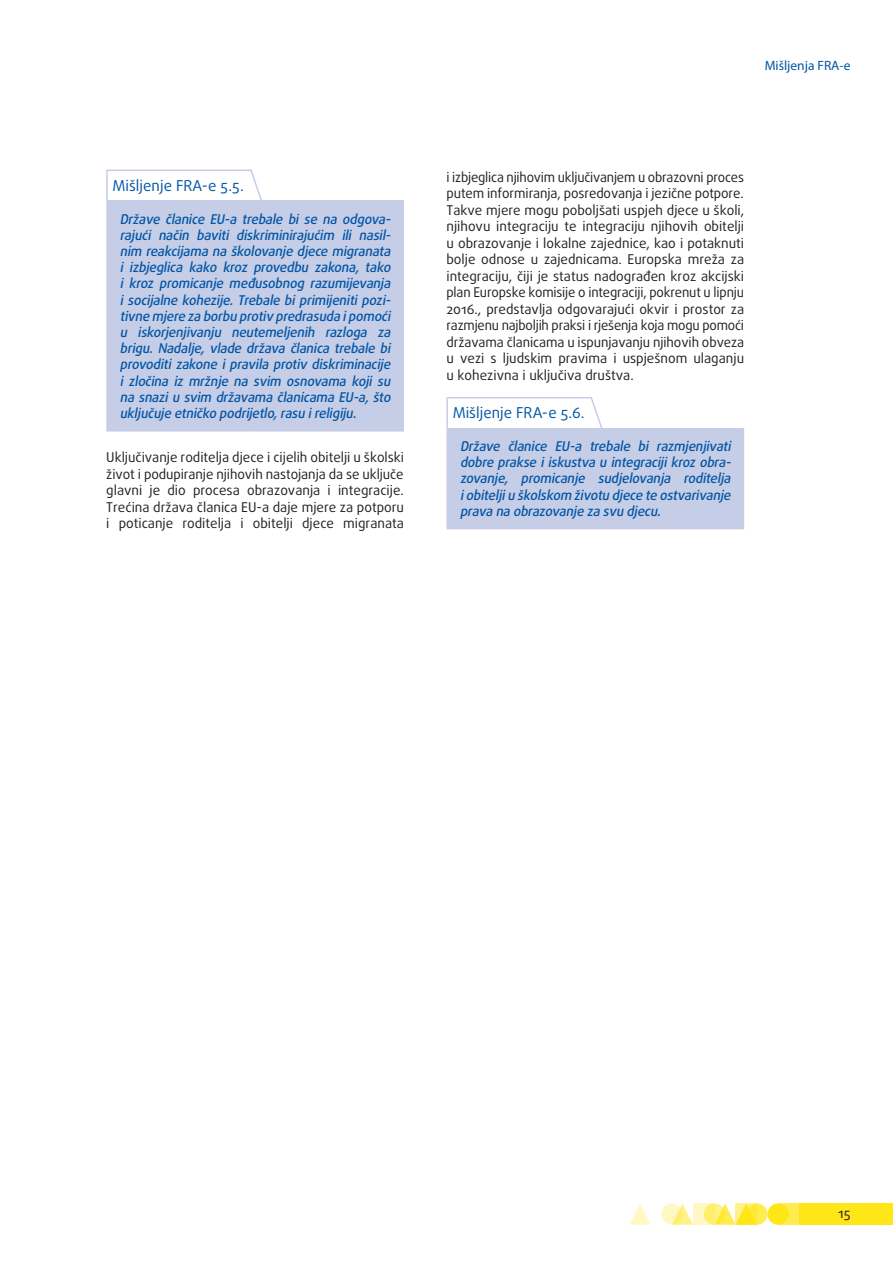
<style>
.page{position:relative;width:893px;height:1263px;background:#fff}
.page>*{position:absolute;margin:0;border:0;box-sizing:border-box;transform-origin:0 0}
.opinion_header{font:15px "Daxline Pro";color:#0155a5}
.body_text{font:13.5px/16.5px "Daxline Pro";color:#231f20;text-align:justify}
.opinion_text{font:italic 500 13.5px/16.2px "Daxline Pro";letter-spacing:-.01em;color:#0155a5;text-align:justify}
.t1{font:13.5px "Myriad Pro";color:#0155a5}
</style>
<div class="page">
<div style="left:746px;top:1203px;width:21px;height:22px;background:#ffec50;border-radius:50%"></div>
<div style="left:778px;top:1203px;width:21px;height:22px;background:#ffec50"></div>
<div style="left:799px;top:1203px;width:94px;height:22px;background:#ffe616"></div>
<svg style="left:675px;top:1203px;width:18px;height:22px"></svg>
<svg style="left:629px;top:1204px;width:22px;height:21px"></svg>
<div style="left:767px;top:1203px;width:22px;height:22px;background:#ffe616;border-radius:50%"></div>
<svg style="left:718px;top:1203px;width:18px;height:22px"></svg>
<svg style="left:704px;top:1203px;width:21px;height:22px"></svg>
<svg style="left:661px;top:1203px;width:21px;height:22px"></svg>
<svg style="left:736px;top:1203px;width:21px;height:22px"></svg>
<svg style="left:693px;top:1203px;width:21px;height:22px"></svg>
<div style="left:107px;top:200px;width:296px;height:231px;background:#c6cde7"></div>
<hr style="left:402px;top:200px;width:2px;height:230px;background:#c6cde7">
<hr style="left:106px;top:171px;width:2px;height:29px;background:#c6cde7">
<hr style="left:106px;top:170px;width:146px;height:1px;background:#c6cde7">
<hr style="left:106px;top:200px;width:2px;height:230px;background:#c6cde7">
<hr style="left:106px;top:430px;width:146px;height:2px;background:#c6cde7">
<hr style="left:252px;top:430px;width:152px;height:2px;background:#c6cde7">
<div style="left:447px;top:428px;width:296px;height:101px;background:#c6cde7"></div>
<hr style="left:743px;top:428px;width:1px;height:100px;background:#c6cde7">
<hr style="left:446px;top:398px;width:2px;height:30px;background:#c6cde7">
<hr style="left:446px;top:397px;width:146px;height:1px;background:#c6cde7">
<hr style="left:446px;top:428px;width:2px;height:100px;background:#c6cde7">
<hr style="left:446px;top:528px;width:146px;height:1px;background:#c6cde7">
<hr style="left:592px;top:528px;width:152px;height:1px;background:#c6cde7">
<svg style="left:249px;top:169px;width:13px;height:31px"></svg>
<svg style="left:589px;top:398px;width:14px;height:30px"></svg>
<p class="opinion_header" style="left:112px;top:175px;width:133px">Mišljenje FRA-e 5.5.</p>
<p class="opinion_text" style="left:120px;top:211px;width:275px">Države članice EU-a trebale bi se na odgova&shy;rajući način baviti diskriminirajućim ili nasil&shy;nim reakcijama na školovanje djece migranata i izbjeglica kako kroz provedbu zakona, tako i kroz promicanje međusobnog razumijevanja i socijalne kohezije. Trebale bi primijeniti pozi&shy;tivne mjere za borbu protiv predrasuda ipomoći u iskorjenjivanju neutemeljenih razloga za brigu. Nadalje, vlade država članica trebale bi provoditi zakone i pravila protiv diskriminacije i zločina iz mržnje na svim osnovama koji su na snazi u svim državama članicama EU-a, što uključuje etničko podrijetlo,rasu ireligiju.</p>
<p class="body_text" style="left:106px;top:449px;width:299px">Uključivanje roditelja djece i cijelih obitelji u školski život i podupiranje njihovih nastojanja da se uključe glavni je dio procesa obrazovanja i integracije.<br>Trećina država članica EU-a daje mjere za potporu i poticanje roditelja i obitelji djece migranata</p>
<p class="t1" style="left:765px;top:57px;width:87px">Mišljenja FRA-e</p>
<p class="body_text" style="left:446px;top:169px;width:299px">i izbjeglica njihovim uključivanjem u obrazovni proces putem informiranja, posredovanja i jezične potpore.<br>Takve mjere mogu poboljšati uspjeh djece u školi, njihovu integraciju te integraciju njihovih obitelji u obrazovanje i lokalne zajednice, kao i potaknuti bolje odnose u zajednicama. Europska mreža za integraciju, čiji je status nadograđen kroz akcijski plan Europske komisije o integraciji, pokrenut u lipnju 2016., predstavlja odgovarajući okvir i prostor za razmjenu najboljih praksi i rješenja koja mogu pomoći državama članicama u ispunjavanju njihovih obveza u vezi s ljudskim pravima i uspješnom ulaganju u kohezivna i uključiva društva.</p>
<p class="opinion_header" style="left:453px;top:403px;width:133px">Mišljenje FRA-e 5.6.</p>
<p class="opinion_text" style="left:460px;top:438px;width:275px">Države članice EU-a trebale bi razmjenjivati dobre prakse i iskustva u integraciji kroz obra&shy;zovanje, promicanje sudjelovanja roditelja iobiteljiu školskom životu djece te ostvarivanje prava na obrazovanje za svu djecu.</p>
<p class="body_text" style="left:838px;top:1205px;width:14px">15</p>
</div>
